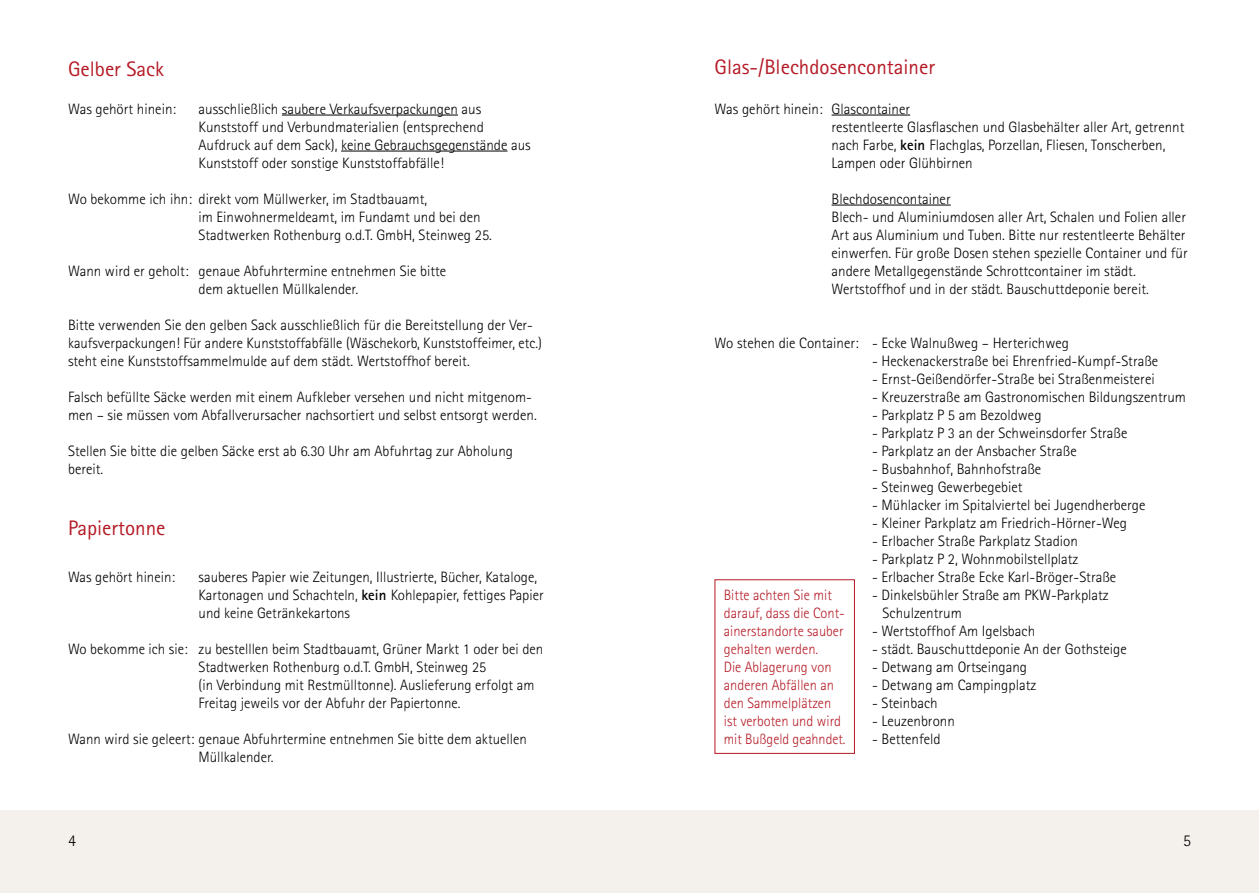
<style>
.page{position:relative;width:1259px;height:893px;background:#fff}
.page>*{position:absolute;margin:0;border:0;box-sizing:border-box;transform-origin:0 0}
.t1{font:21px "Rotis Sans Serif";color:#b51b26}
.t2{font:300 16.5px "Rotis Sans Serif";color:#000}
.t3{font:300 15px/18px "Rotis Sans Serif";color:#000}
.t4{font:300 15px/18px "Rotis Sans Serif";color:#b51b26;scale:.96 1}
.s1{font-weight:700}
</style>
<div class="page">
<div style="left:0;top:811px;width:1259px;height:82px;background:#f4f0ec"></div>
<hr style="left:282px;top:115px;width:176px;height:1px;background:#000">
<hr style="left:341px;top:151px;width:166px;height:1px;background:#000">
<hr style="left:831px;top:115px;width:79px;height:1px;background:#000">
<hr style="left:831px;top:205px;width:119px;height:1px;background:#000">
<div style="left:714px;top:579px;width:141px;height:175px;border:1px solid #b51b26"></div>
<h1 class="t1" style="left:68px;top:56px;width:98px">Gelber Sack</h1>
<p class="t3" style="left:68px;top:99px;width:110px">Was gehört hinein:</p>
<p class="t3" style="left:199px;top:99px;width:334px">ausschließlich saubere Verkaufsverpackungen aus Kunststoff und Verbundmaterialien (entsprechend Aufdruck auf dem Sack), keine Gebrauchsgegenstände aus Kunststoff oder sonstige Kunststoffabfälle!</p>
<p class="t3" style="left:199px;top:189px;width:293px;text-indent:-131px">Wo bekomme ich ihn: direkt vom Müllwerker, im Stadtbauamt,<br>im Einwohnermeldeamt, im Fundamt und bei den<br>Stadtwerken Rothenburg o.d.T. GmbH, Steinweg 25.</p>
<p class="t3" style="left:199px;top:261px;width:249px;text-indent:-131px">Wann wird er geholt: genaue Abfuhrtermine entnehmen Sie bitte dem aktuellen Müllkalender.</p>
<p class="t3" style="left:68px;top:315px;width:475px">Bitte verwenden Sie den gelben Sack ausschließlich für die Bereitstellung der Ver&shy;kaufsverpackungen! Für andere Kunststoffabfälle (Wäschekorb, Kunststoffeimer, etc.) steht eine Kunststoffsammelmulde auf dem städt. Wertstoffhof bereit.</p>
<p class="t3" style="left:68px;top:387px;width:469px">Falsch befüllte Säcke werden mit einem Aufkleber versehen und nicht mitgenom&shy;men – sie müssen vom Abfallverursacher nachsortiert und selbst entsorgt werden.</p>
<p class="t3" style="left:68px;top:441px;width:446px">Stellen Sie bitte die gelben Säcke erst ab 6.30 Uhr am Abfuhrtag zur Abholung bereit.</p>
<h1 class="t1" style="left:68px;top:515px;width:99px">Papiertonne</h1>
<p class="t3" style="left:68px;top:567px;width:108px">Was gehört hinein:</p>
<p class="t3" style="left:199px;top:567px;width:347px">sauberes Papier wie Zeitungen, Illustrierte, Bücher, Kataloge,<br>Kartonagen und Schachteln, <span class="s1">kein</span> Kohlepapier, fettiges Papier und keine Getränkekartons</p>
<p class="t3" style="left:199px;top:639px;width:346px;text-indent:-131px">Wo bekomme ich sie: zu bestelllen beim Stadtbauamt, Grüner Markt 1 oder bei den Stadtwerken Rothenburg o.d.T. GmbH, Steinweg 25<br>(in Verbindung mit Restmülltonne). Auslieferung erfolgt am Freitag jeweils vor der Abfuhr der Papiertonne.</p>
<p class="t3" style="left:199px;top:729px;width:330px;text-indent:-131px">Wann wird sie geleert: genaue Abfuhrtermine entnehmen Sie bitte dem aktuellen<br>Müllkalender.</p>
<h1 class="t1" style="left:714px;top:55px;width:222px">Glas-/Blechdosencontainer</h1>
<p class="t3" style="left:831px;top:99px;width:354px;text-indent:-117px">Was gehört hinein: Glascontainer<br>restentleerte Glasflaschen und Glasbehälter aller Art, getrennt nach Farbe, <span class="s1">kein</span> Flachglas, Porzellan, Fliesen, Tonscherben, Lampen oder Glühbirnen</p>
<p class="t3" style="left:831px;top:189px;width:358px">Blechdosencontainer<br>Blech- und Aluminiumdosen aller Art, Schalen und Folien aller Art aus Aluminium und Tuben. Bitte nur restentleerte Behälter einwerfen. Für große Dosen stehen spezielle Container und für andere Metallgegenstände Schrottcontainer im städt.<br>Wertstoffhof und in der städt. Bauschuttdeponie bereit.</p>
<p class="t3" style="left:714px;top:333px;width:356px">Wo stehen die Container: - Ecke Walnußweg – Herterichweg</p>
<p class="t3" style="left:872px;top:351px;width:288px">- Heckenackerstraße bei Ehrenfried-Kumpf-Straße</p>
<p class="t3" style="left:872px;top:369px;width:284px">- Ernst-Geißendörfer-Straße bei Straßenmeisterei</p>
<p class="t3" style="left:872px;top:387px;width:315px">- Kreuzerstraße am Gastronomischen Bildungszentrum</p>
<p class="t3" style="left:872px;top:405px;width:171px">- Parkplatz P 5 am Bezoldweg</p>
<p class="t3" style="left:872px;top:423px;width:257px">- Parkplatz P 3 an der Schweinsdorfer Straße</p>
<p class="t3" style="left:872px;top:441px;width:206px">- Parkplatz an der Ansbacher Straße</p>
<p class="t3" style="left:872px;top:459px;width:171px">- Busbahnhof, Bahnhofstraße</p>
<p class="t3" style="left:872px;top:477px;width:152px">- Steinweg Gewerbegebiet</p>
<p class="t3" style="left:872px;top:495px;width:275px">- Mühlacker im Spitalviertel bei Jugendherberge</p>
<p class="t3" style="left:872px;top:513px;width:256px">- Kleiner Parkplatz am Friedrich-Hörner-Weg</p>
<p class="t3" style="left:872px;top:531px;width:207px">- Erlbacher Straße Parkplatz Stadion</p>
<p class="t3" style="left:872px;top:549px;width:208px">- Parkplatz P 2, Wohnmobilstellplatz</p>
<p class="t3" style="left:872px;top:567px;width:246px">- Erlbacher Straße Ecke Karl-Bröger-Straße</p>
<p class="t3" style="left:882px;top:585px;width:228px;text-indent:-10px">- Dinkelsbühler Straße am PKW-Parkplatz<br>Schulzentrum</p>
<p class="t3" style="left:872px;top:621px;width:165px">- Wertstoffhof Am Igelsbach</p>
<p class="t3" style="left:872px;top:639px;width:256px">- städt. Bauschuttdeponie An der Gothsteige</p>
<p class="t3" style="left:872px;top:657px;width:156px">- Detwang am Ortseingang</p>
<p class="t3" style="left:872px;top:675px;width:166px">- Detwang am Campingplatz</p>
<p class="t3" style="left:872px;top:693px;width:67px">- Steinbach</p>
<p class="t3" style="left:872px;top:711px;width:84px">- Leuzenbronn</p>
<p class="t3" style="left:872px;top:729px;width:70px">- Bettenfeld</p>
<p class="t4" style="left:724px;top:586px;width:128px">Bitte achten Sie mit darauf, dass die Cont&shy;ainerstandorte sauber gehalten werden.<br>Die Ablagerung von anderen Abfällen an den Sammelplätzen ist verboten und wird mit Bußgeld geahndet.</p>
<p class="t2" style="left:68px;top:831px;width:9px">4</p>
<p class="t2" style="left:1183px;top:831px;width:9px">5</p>
</div>
